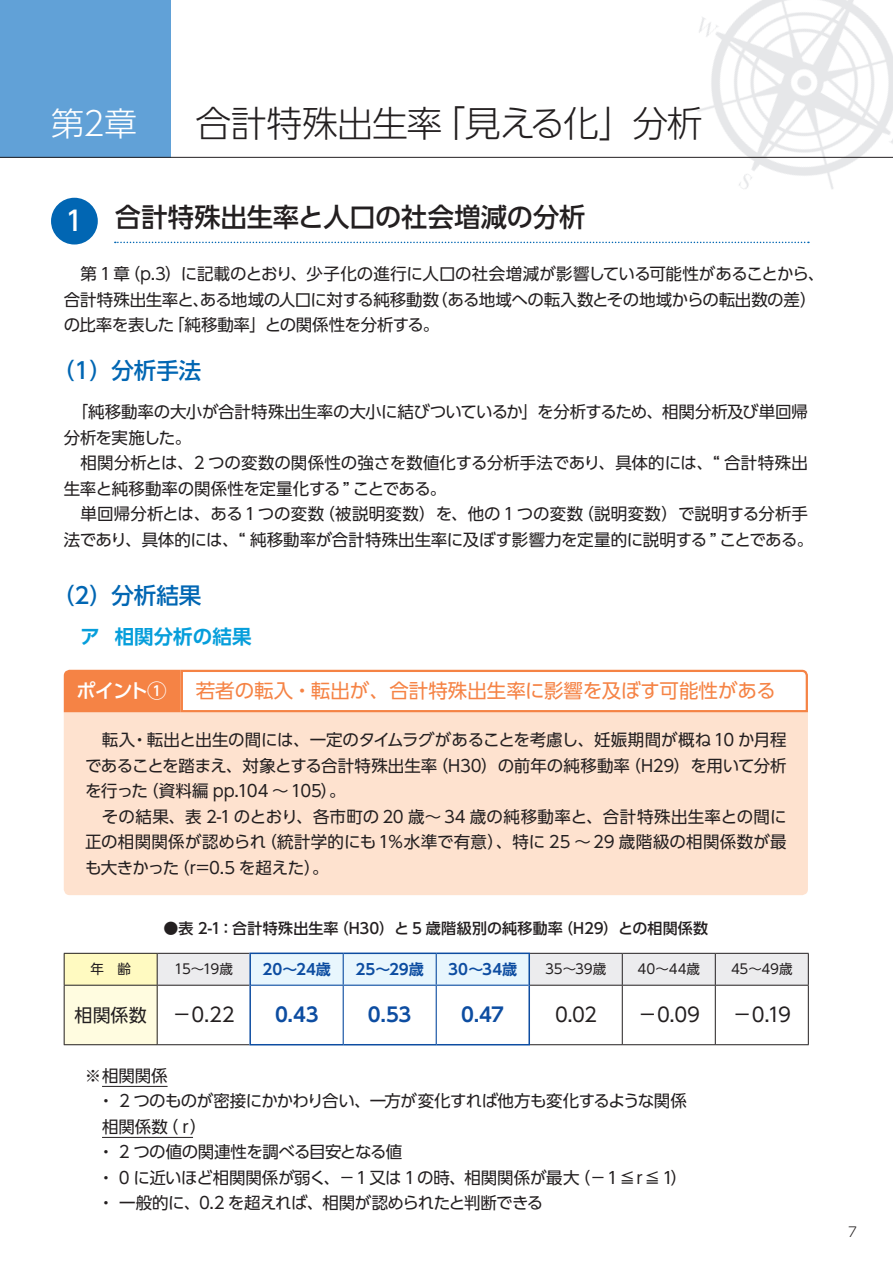
<style>
.page{position:relative;width:893px;height:1263px;background:#fff}
.page>*{position:absolute;margin:0;border:0;box-sizing:border-box;transform-origin:0 0}
.t1{font:300 36px "UD Shin Go Pr 6 N";letter-spacing:-.03em;color:#231f20}
.t2{font:300 33px "UD Shin Go Pr 6 N";color:#fff}
.t3{font:500 26.25px "UD Shin Go Pr 6 N";color:#231f20}
.t4{font:500 22.5px "UD Shin Go Pr 6 N";color:#0166b3}
.t5{font:19.5px "UD Shin Go Pr 6 N";color:#f58345}
.t6{font:19.5px "UD Shin Go Pr 6 N";letter-spacing:-.035em;color:#231f20}
.t7{font:700 19.5px "UD Shin Go Pr 6 N De";color:#0d4da1}
.t8{font:700 19.5px "UD Shin Go Pr 6 N De";color:#069edb}
.t9{font:500 19.5px "UD Shin Go Pr 6 N";letter-spacing:-.06em;color:#fff}
.t10{font:18px "UD Shin Go Pr 6 N";color:#231f20}
.t11{font:16.5px/25.5px "UD Shin Go Pr 6 N";letter-spacing:-.015em;color:#231f20}
.t12{font:500 15px "UD Shin Go Pr 6 N";letter-spacing:.01em;color:#231f20}
.t13{font:700 15px "UD Shin Go Pr 6 N De";letter-spacing:.005em;color:#0d4da1}
.t14{font:13.5px "UD Shin Go Pr 6 N";letter-spacing:-.01em;color:#231f20}
.t15{font:300 13.5px "UD Shin Go Pr 6 N";color:#231f20}
.s1{font-size:27px;color:#fff}
</style>
<div class="page">
<img style="left:672px;top:0;width:221px;height:189px">
<div style="left:0;top:0;width:170px;height:157px;background:#61a1d7"></div>
<hr style="left:0;top:157px;width:893px;height:1px;background:#231f20">
<div style="left:51px;top:198px;width:47px;height:46px;background:#0166b3;border-radius:50%"></div>
<svg style="left:115px;top:242px;width:694px;height:1px"></svg>
<div style="left:64px;top:713px;width:744px;height:182px;background:#fee2cf"></div>
<svg style="left:64px;top:669px;width:744px;height:44px"></svg>
<hr style="left:102px;top:1086px;width:66px;height:1px;background:#231f20">
<hr style="left:102px;top:1137px;width:91px;height:1px;background:#231f20">
<div style="left:64px;top:953px;width:93px;height:32px;background:#fffac1"></div>
<svg style="left:158px;top:954px;width:650px;height:31px;background:#e7edf2"></svg>
<div style="left:64px;top:985px;width:93px;height:60px;background:#fffce0"></div>
<hr style="left:157px;top:954px;width:1px;height:31px;background:#231f20">
<hr style="left:157px;top:985px;width:1px;height:59px;background:#231f20">
<hr style="left:64px;top:1044px;width:93px;height:1px;background:#231f20">
<hr style="left:157px;top:1044px;width:92px;height:1px;background:#231f20">
<hr style="left:530px;top:1044px;width:92px;height:1px;background:#231f20">
<hr style="left:622px;top:1044px;width:93px;height:1px;background:#231f20">
<hr style="left:715px;top:1044px;width:94px;height:1px;background:#231f20">
<hr style="left:64px;top:985px;width:93px;height:1px;background:#231f20">
<hr style="left:157px;top:985px;width:92px;height:1px;background:#231f20">
<hr style="left:530px;top:985px;width:92px;height:1px;background:#231f20">
<hr style="left:622px;top:985px;width:93px;height:1px;background:#231f20">
<hr style="left:715px;top:985px;width:94px;height:1px;background:#231f20">
<hr style="left:64px;top:953px;width:93px;height:1px;background:#231f20">
<hr style="left:64px;top:954px;width:1px;height:31px;background:#231f20">
<hr style="left:157px;top:953px;width:92px;height:1px;background:#231f20">
<hr style="left:530px;top:953px;width:92px;height:1px;background:#231f20">
<hr style="left:622px;top:953px;width:93px;height:1px;background:#231f20">
<hr style="left:622px;top:954px;width:1px;height:31px;background:#231f20">
<hr style="left:715px;top:953px;width:94px;height:1px;background:#231f20">
<hr style="left:715px;top:954px;width:1px;height:31px;background:#231f20">
<hr style="left:808px;top:954px;width:1px;height:31px;background:#231f20">
<hr style="left:64px;top:985px;width:1px;height:59px;background:#231f20">
<hr style="left:622px;top:985px;width:1px;height:59px;background:#231f20">
<hr style="left:715px;top:985px;width:1px;height:59px;background:#231f20">
<hr style="left:808px;top:985px;width:1px;height:59px;background:#231f20">
<hr style="left:343px;top:954px;width:1px;height:31px;background:#0d4da1">
<hr style="left:436px;top:954px;width:1px;height:31px;background:#0d4da1">
<hr style="left:251px;top:985px;width:92px;height:1px;background:#0d4da1">
<hr style="left:343px;top:985px;width:93px;height:1px;background:#0d4da1">
<hr style="left:343px;top:986px;width:1px;height:58px;background:#0d4da1">
<hr style="left:436px;top:985px;width:92px;height:1px;background:#0d4da1">
<hr style="left:436px;top:986px;width:1px;height:58px;background:#0d4da1">
<hr style="left:249px;top:952px;width:94px;height:2px;background:#0d4da1">
<hr style="left:249px;top:954px;width:2px;height:31px;background:#0d4da1">
<hr style="left:343px;top:952px;width:93px;height:2px;background:#0d4da1">
<hr style="left:436px;top:952px;width:94px;height:2px;background:#0d4da1">
<hr style="left:528px;top:954px;width:2px;height:31px;background:#0d4da1">
<hr style="left:249px;top:985px;width:2px;height:59px;background:#0d4da1">
<hr style="left:528px;top:985px;width:2px;height:59px;background:#0d4da1">
<hr style="left:249px;top:1044px;width:94px;height:1px;background:#0d4da1">
<hr style="left:343px;top:1044px;width:93px;height:1px;background:#0d4da1">
<hr style="left:436px;top:1044px;width:94px;height:1px;background:#0d4da1">
<h2 class="t2" style="left:51px;top:97px;width:88px">第2章</h2>
<h1 class="t1" style="left:196px;top:94px;width:509px">合計特殊出生率「見える化」分析</h1>
<h3 class="t3" style="left:65px;top:196px;width:521px"><span class="s1">1</span> 合計特殊出生率と人口の社会増減の分析</h3>
<p class="t11" style="left:64px;top:261px;width:762px">　第 1 章（p.3）に記載のとおり、少子化の進行に人口の社会増減が影響している可能性があることから、合計特殊出生率と、ある地域の人口に対する純移動数（ある地域への転入数とその地域からの転出数の差）の比率を表した「純移動率」との関係性を分析する。</p>
<h3 class="t4" style="left:52px;top:352px;width:151px">（1）分析手法</h3>
<p class="t11" style="left:64px;top:399px;width:751px">　「純移動率の大小が合計特殊出生率の大小に結びついているか」を分析するため、相関分析及び単回帰分析を実施した。<br>　相関分析とは、2 つの変数の関係性の強さを数値化する分析手法であり、具体的には、“ 合計特殊出生率と純移動率の関係性を定量化する ” ことである。<br>　単回帰分析とは、ある1つの変数（被説明変数）を、他の 1つの変数（説明変数）で説明する分析手法であり、具体的には、“ 純移動率が合計特殊出生率に及ぼす影響力を定量的に説明する ” ことである。</p>
<h3 class="t4" style="left:52px;top:577px;width:151px">（2）分析結果</h3>
<p class="t8" style="left:81px;top:621px;width:172px">ア 相関分析の結果</p>
<p class="t9" style="left:76px;top:675px;width:92px">ポイント①</p>
<p class="t5" style="left:196px;top:675px;width:582px">若者の転入・転出が、合計特殊出生率に影響を及ぼす可能性がある</p>
<p class="t11" style="left:85px;top:727px;width:703px">　転入・転出と出生の間には、一定のタイムラグがあることを考慮し、妊娠期間が概ね 10 か月程であることを踏まえ、対象とする合計特殊出生率（H30）の前年の純移動率（H29）を用いて分析を行った（資料編 pp.104 ～105）。<br>　その結果、表 2-1のとおり、各市町の 20 歳～ 34 歳の純移動率と、合計特殊出生率との間に正の相関関係が認められ（統計学的にも1％水準で有意）、特に 25 ～29 歳階級の相関係数が最も大きかった（r=0.5 を超えた）。</p>
<p class="t12" style="left:163px;top:916px;width:546px">●表 2-1：合計特殊出生率（H30）と 5 歳階級別の純移動率（H29）との相関係数</p>
<p class="t14" style="left:90px;top:958px;width:42px">年　齢</p>
<p class="t14" style="left:174px;top:958px;width:60px">15～19歳</p>
<p class="t13" style="left:262px;top:957px;width:70px">20～24歳</p>
<p class="t13" style="left:356px;top:957px;width:70px">25～29歳</p>
<p class="t13" style="left:448px;top:957px;width:70px">30～34歳</p>
<p class="t14" style="left:545px;top:958px;width:63px">35～39歳</p>
<p class="t14" style="left:637px;top:958px;width:64px">40～44歳</p>
<p class="t14" style="left:731px;top:958px;width:63px">45～49歳</p>
<p class="t10" style="left:75px;top:1000px;width:74px">相関係数</p>
<p class="t6" style="left:172px;top:999px;width:64px">−0.22</p>
<p class="t7" style="left:275px;top:999px;width:45px">0.43</p>
<p class="t7" style="left:368px;top:999px;width:45px">0.53</p>
<p class="t7" style="left:461px;top:999px;width:44px">0.47</p>
<p class="t6" style="left:555px;top:999px;width:43px">0.02</p>
<p class="t6" style="left:638px;top:999px;width:64px">−0.09</p>
<p class="t6" style="left:732px;top:999px;width:60px">−0.19</p>
<p class="t11" style="left:98px;top:1062px;width:591px;text-indent:-13px">※相関関係<br>・ 2 つのものが密接にかかわり合い、一方が変化すれば他方も変化するような関係相関係数（ｒ）<br>・ 2 つの値の関連性を調べる目安となる値<br>・ 0 に近いほど相関関係が弱く、−1又は 1の時、相関関係が最大（−1≦ｒ≦1）・ 一般的に、0.2 を超えれば、相関が認められたと判断できる</p>
<p class="t15" style="left:848px;top:1220px;width:10px">7</p>
</div>
